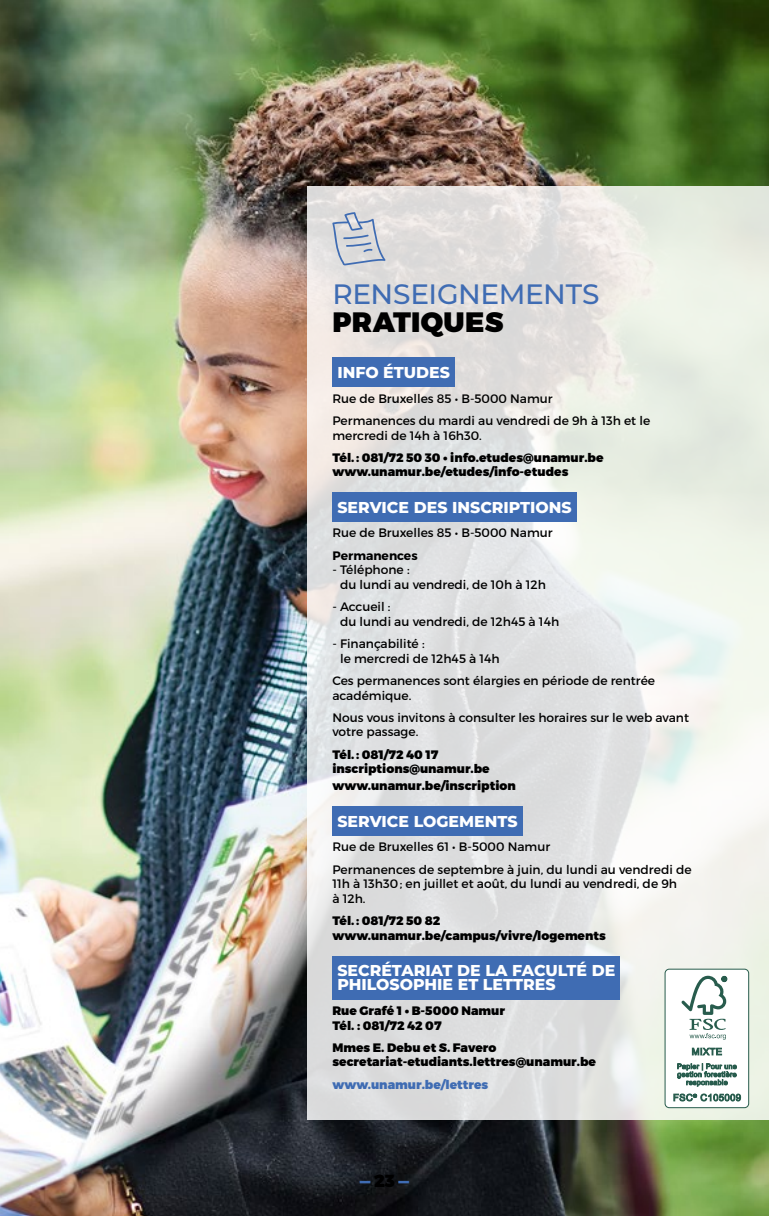
<style>
.page{position:relative;width:769px;height:1216px;background:#fff}
.page>*{position:absolute;margin:0;border:0;box-sizing:border-box;transform-origin:0 0}
.t1{font:500 28px "Montserrat";letter-spacing:-.015em;color:#3f6cb3}
.t2{font:900 28px "Montserrat";letter-spacing:.01em;color:#000}
.t3{font:900 17.5px "Montserrat";color:#3f6cb3}
.t4{font:800 15.75px/14px "Montserrat";color:#fff}
.t5{font:12.25px/14.7px "Montserrat";color:#000}
.t6{font:900 12.25px/14.7px "Montserrat";color:#000}
.t7{font:900 12.25px "Montserrat";color:#3f6cb3}
.t8{font:700 12.25px "Montserrat";color:#000}
.s1{color:#000}
</style>
<div class="page">
<img style="left:0;top:0;width:769px;height:1215px">
<svg style="left:308px;top:187px;width:461px;height:932px;background:#e5e6e3"></svg>
<div style="left:332px;top:358px;width:123px;height:29px;background:#3f6cb3"></div>
<div style="left:332px;top:492px;width:245px;height:29px;background:#3f6cb3"></div>
<div style="left:332px;top:806px;width:191px;height:29px;background:#3f6cb3"></div>
<div style="left:332px;top:956px;width:288px;height:43px;background:#3f6cb3"></div>
<svg style="left:332px;top:212px;width:53px;height:53px;background:#c4cad5"></svg>
<div style="left:665px;top:969px;width:84px;height:138px;background:#fff;border-radius:4px"></div>
<div style="left:665px;top:968px;width:84px;height:140px;border:1px solid #285c4d;border-radius:4px"></div>
<svg style="left:681px;top:975px;width:46px;height:64px"></svg>
<svg style="left:692px;top:1047px;width:30px;height:8px"></svg>
<svg style="left:677px;top:1063px;width:60px;height:23px"></svg>
<svg style="left:673px;top:1093px;width:68px;height:8px"></svg>
<h1 class="t1" style="left:332px;top:274px;width:269px">RENSEIGNEMENTS</h1>
<h1 class="t2" style="left:333px;top:304px;width:172px">PRATIQUES</h1>
<p class="t4" style="left:337px;top:364px;width:114px">INFO ÉTUDES</p>
<p class="t5" style="left:332px;top:387px;width:319px;line-height:22.1px">Rue de Bruxelles 85 • B-5000 Namur<br>Permanences du mardi au vendredi de 9h à 13h et le</p>
<p class="t5" style="left:332px;top:428px;width:151px">mercredi de 14h à 16h30.</p>
<p class="t6" style="left:332px;top:450px;width:273px">Tél.: 081/72 50 30 • info.etudes@unamur.be www.unamur.be/etudes/info-etudes</p>
<p class="t4" style="left:337px;top:499px;width:236px">SERVICE DES INSCRIPTIONS</p>
<p class="t5" style="left:332px;top:525px;width:222px">Rue de Bruxelles 85 • B-5000 Namur</p>
<p class="t8" style="left:332px;top:547px;width:87px">Permanences</p>
<p class="t5" style="left:340px;top:562px;width:207px;text-indent:-8px">- Téléphone :<br>du lundi au vendredi, de 10h à 12h</p>
<p class="t5" style="left:340px;top:599px;width:221px;text-indent:-8px">- Accueil :<br>du lundi au vendredi, de 12h45 à 14h</p>
<p class="t5" style="left:340px;top:636px;width:161px;text-indent:-8px">- Finançabilité :<br>le mercredi de 12h45 à 14h</p>
<p class="t5" style="left:332px;top:673px;width:324px">Ces permanences sont élargies en période de rentrée académique.</p>
<p class="t5" style="left:332px;top:710px;width:358px">Nous vous invitons à consulter les horaires sur le web avant votre passage.</p>
<p class="t6" style="left:332px;top:747px;width:159px">Tél.: 081/72 40 17 inscriptions@unamur.be</p>
<p class="t6" style="left:332px;top:779px;width:185px">www.unamur.be/inscription</p>
<p class="t4" style="left:337px;top:813px;width:182px">SERVICE LOGEMENTS</p>
<p class="t5" style="left:332px;top:836px;width:361px;line-height:22.1px">Rue de Bruxelles 61 • B-5000 Namur<br>Permanences de septembre à juin, du lundi au vendredi de</p>
<p class="t5" style="left:332px;top:876px;width:346px">11h à 13h30; en juillet et août, du lundi au vendredi, de 9h à 12h.</p>
<p class="t6" style="left:332px;top:913px;width:275px">Tél.: 081/72 50 82 www.unamur.be/campus/vivre/logements</p>
<p class="t4" style="left:337px;top:962px;width:279px">SECRÉTARIAT DE LA FACULTÉ DE<br>PHILOSOPHIE ET LETTRES</p>
<p class="t6" style="left:332px;top:1003px;width:174px">Rue Grafé 1 • B-5000 Namur<br>Tél. : 081/72 42 07</p>
<p class="t6" style="left:332px;top:1040px;width:265px">Mmes E. Debu et S. Favero secretariat-etudiants.lettres@unamur.be</p>
<p class="t7" style="left:332px;top:1076px;width:157px">www.unamur.be/lettres</p>
<h2 class="t3" style="left:360px;top:1169px;width:51px">—<span class="s1">23</span>—</h2>
</div>
